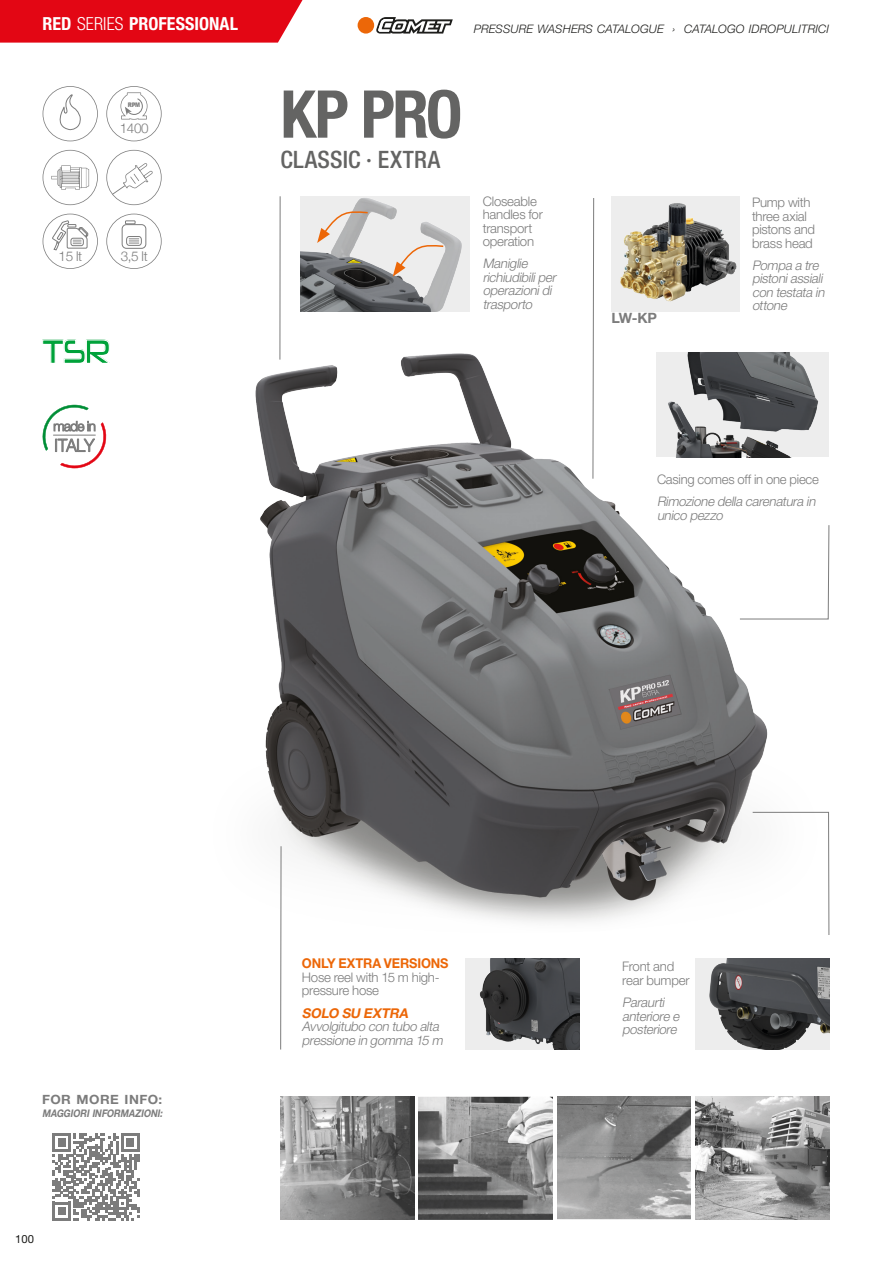
<style>
.page{position:relative;width:893px;height:1263px;background:#fff}
.page>*{position:absolute;margin:0;border:0;box-sizing:border-box;transform-origin:0 0}
.t1{font:700 condensed 66px "Helvetica Neue LT Pro";color:#646463}
.t2{font:34.2px "Neuropolitical Rg";color:#00a23a;scale:.83 1}
.t3{font:500 condensed 24px "Helvetica Neue LT Pro";letter-spacing:.01em;color:#646463}
.t4{font:700 condensed 18px "Helvetica Neue LT Pro";color:#fff}
.t5{font:700 14.25px "Helvetica Neue LT Pro";color:#7c7c7c}
.t6{font:700 13.5px "Helvetica Neue LT Pro";letter-spacing:-.01em;color:#ec6708;scale:.95 1}
.t7{font:300 13.5px "Helvetica Neue";letter-spacing:-.03em;color:#7c7c7c}
.t8{font:italic 700 13.5px "Helvetica Neue LT Pro";color:#ec6708}
.t9{font:italic 300 13.2px/13.5px "Helvetica Neue LT Pro";color:#7c7c7c}
.t10{font:300 13.2px/13.5px "Helvetica Neue LT Pro";letter-spacing:-.02em;color:#7c7c7c}
.t11{font:700 12.75px "Helvetica Neue LT Pro";letter-spacing:.035em;color:#7c7c7c;scale:1.05 1}
.t12{font:italic 300 11.7px "Helvetica Neue LT Pro";letter-spacing:.01em;color:#1d1d1b}
.t13{font:11.25px "Helvetica Neue LT Pro";color:#1d1d1b}
.t14{font:italic 700 10.5px "Helvetica Neue LT Pro";color:#7c7c7c;scale:.87 1}
.t15{font:900 6.3px "Arial";color:#7c7c7c;scale:.83 1}
.s1{font-weight:300}
</style>
<div class="page">
<img style="left:255px;top:346px;width:565px;height:635px">
<div style="left:656px;top:352px;width:173px;height:105px;background:#ededed"></div>
<img style="left:668px;top:352px;width:151px;height:105px">
<img style="left:557px;top:1097px;width:134px;height:123px">
<img style="left:419px;top:1097px;width:134px;height:123px">
<img style="left:695px;top:1097px;width:134px;height:123px">
<img style="left:280px;top:1097px;width:134px;height:123px">
<svg style="left:752px;top:812px;width:77px;height:123px"></svg>
<hr style="left:280px;top:846px;width:1px;height:203px;background:#7c7c7c">
<hr style="left:280px;top:196px;width:1px;height:164px;background:#7c7c7c">
<svg style="left:592px;top:198px;width:2px;height:281px"></svg>
<svg style="left:739px;top:525px;width:90px;height:94px"></svg>
<img style="left:695px;top:958px;width:135px;height:91px">
<div style="left:465px;top:958px;width:114px;height:91px;background:#ededed"></div>
<img style="left:480px;top:958px;width:99px;height:91px">
<img style="left:611px;top:196px;width:129px;height:115px">
<img style="left:300px;top:196px;width:168px;height:115px">
<svg style="left:393px;top:245px;width:52px;height:32px"></svg>
<svg style="left:317px;top:211px;width:52px;height:32px"></svg>
<svg style="left:53px;top:1133px;width:87px;height:87px"></svg>
<svg style="left:43px;top:86px;width:55px;height:55px"></svg>
<svg style="left:43px;top:150px;width:55px;height:55px"></svg>
<svg style="left:106px;top:86px;width:56px;height:55px"></svg>
<svg style="left:106px;top:150px;width:56px;height:55px"></svg>
<svg style="left:112px;top:185px;width:13px;height:10px"></svg>
<svg style="left:43px;top:214px;width:55px;height:55px"></svg>
<svg style="left:106px;top:214px;width:56px;height:55px"></svg>
<svg style="left:43px;top:405px;width:63px;height:63px"></svg>
<svg style="left:376px;top:17px;width:77px;height:17px"></svg>
<div style="left:358px;top:17px;width:16px;height:17px;background:#ec6708;border-radius:50%"></div>
<div style="left:0;top:0;width:303px;height:43px;background:#e30614"></div>
<h3 class="t4" style="left:43px;top:13px;width:197px">RED <span class="s1">SERIES</span> PROFESSIONAL</h3>
<p class="t12" style="left:474px;top:22px;width:357px">PRESSURE WASHERS CATALOGUE › CATALOGO IDROPULITRICI</p>
<p class="t15" style="left:128px;top:101px;width:16px">RPM</p>
<p class="t7" style="left:120px;top:117px;width:30px">1400</p>
<p class="t7" style="left:59px;top:245px;width:25px">15 lt</p>
<p class="t7" style="left:121px;top:245px;width:28px">3,5 lt</p>
<h2 class="t2" style="left:42px;top:330px;width:84px">TSR</h2>
<h1 class="t1" style="left:280px;top:74px;width:184px">KP PRO</h1>
<h3 class="t3" style="left:280px;top:145px;width:161px">CLASSIC · EXTRA</h3>
<p class="t10" style="left:483px;top:194px;width:62px">Closeable handles for transport operation</p>
<p class="t9" style="left:483px;top:256px;width:78px">Maniglie richiudibiliper operazionidi trasporto</p>
<p class="t5" style="left:611px;top:309px;width:47px">LW-KP</p>
<p class="t10" style="left:752px;top:196px;width:65px">Pump with three axial pistons and brass head</p>
<p class="t9" style="left:752px;top:258px;width:77px">Pompa a tre pistoniassiali con testata in ottone</p>
<p class="t10" style="left:657px;top:473px;width:163px">Casing comes off in one piece</p>
<p class="t9" style="left:657px;top:495px;width:163px">Rimozione della carenatura in unico pezzo</p>
<p class="t11" style="left:42px;top:1091px;width:116px">FOR MORE INFO:</p>
<p class="t14" style="left:42px;top:1107px;width:142px">MAGGIORI INFORMAZIONI:</p>
<p class="t13" style="left:15px;top:1233px;width:20px">100</p>
<p class="t6" style="left:302px;top:955px;width:156px">ONLY EXTRA VERSIONS</p>
<p class="t10" style="left:302px;top:970px;width:139px">Hose reel with 15 m high&shy;pressure hose</p>
<p class="t8" style="left:302px;top:1004px;width:111px">SOLO SU EXTRA</p>
<p class="t9" style="left:302px;top:1019px;width:145px">Avvolgitubo con tubo alta pressione in gomma 15 m</p>
<p class="t10" style="left:622px;top:960px;width:69px">Front and rear bumper</p>
<p class="t9" style="left:622px;top:995px;width:61px">Paraurti anteriore e posteriore</p>
</div>
